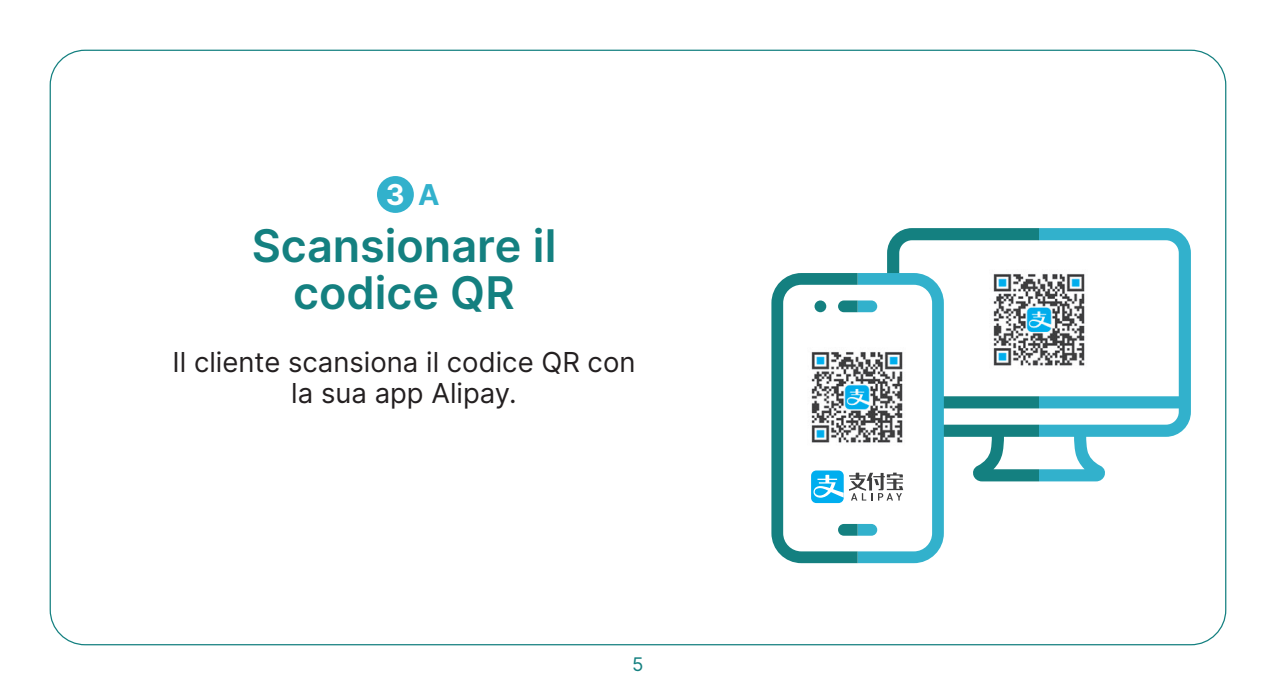
<style>
.page{position:relative;width:1276px;height:695px;background:#fff}
.page>*{position:absolute;margin:0;border:0;box-sizing:border-box;transform-origin:0 0}
.t1{font:600 45px/47.5px "Inter";color:#148080;text-align:center}
.t2{font:700 28.75px "Inter";color:#fff}
.t3{font:27.5px/31.2px "Inter";color:#231f20;text-align:center}
.t4{font:18.75px "Inter";color:#148080}
.s1{color:#32b1cc}
</style>
<div class="page">
<div style="left:377px;top:176px;width:37px;height:37px;background:#32b1cc;border-radius:50%"></div>
<svg style="left:1039px;top:228px;width:152px;height:253px"></svg>
<svg style="left:887px;top:228px;width:152px;height:253px"></svg>
<img style="left:989px;top:270px;width:99px;height:99px">
<svg style="left:771px;top:273px;width:173px;height:290px"></svg>
<img style="left:807px;top:347px;width:99px;height:99px">
<p class="t2" style="left:386px;top:173px;width:55px">3 <span class="s1">A</span></p>
<h1 class="t1" style="left:252px;top:220px;width:306px">Scansionare il codice QR</h1>
<p class="t3" style="left:172px;top:345px;width:464px">Il cliente scansiona il codice QR con la sua app Alipay.</p>
<p class="t4" style="left:632px;top:650px;width:13px">5</p>
</div>
